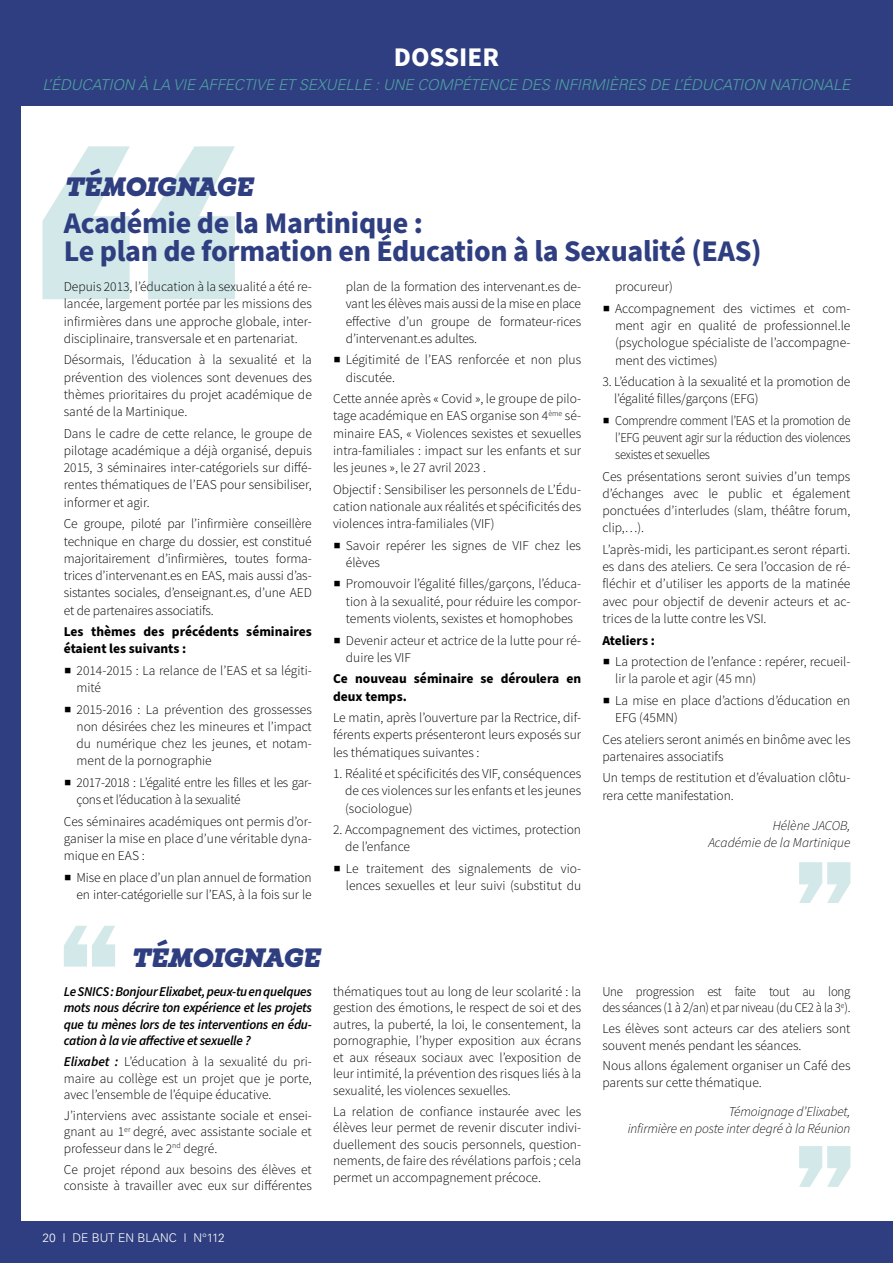
<style>
.page{position:relative;width:893px;height:1263px;background:#2e3e80}
.page>*{position:absolute;margin:0;border:0;box-sizing:border-box;transform-origin:0 0}
.t1{font:700 30px/28.5px "Source Sans Pro";letter-spacing:-.01em;color:#2e3e80}
.t2{font:italic 900 27px "Winden Alt";letter-spacing:-.04em;color:#2e3e80}
.t3{font:700 27px "Source Sans Pro";color:#fff}
.t4{font:italic 300 15px "Univers LT Pro 45";letter-spacing:-.01em;color:#50a1a1}
.t5{font:300 13.5px/17.2px "Source Sans Pro";color:#000;text-align:justify}
.t6{font:italic 600 13.5px/16.5px "Source Sans Pro";letter-spacing:-.02em;color:#000;text-align:justify}
.t7{font:700 13.5px/17.2px "Source Sans Pro";color:#000}
.t8{font:300 13.5px/17.2px "Source Sans Pro";color:#000;text-align:justify;scale:.93 1}
.t9{font:italic 300 13.5px/17.2px "Source Sans Pro";letter-spacing:-.01em;color:#000;text-align:right}
.t10{font:300 13.5px/16.5px "Source Sans Pro";letter-spacing:-.02em;color:#000;scale:.95 1}
.t11{font:300 13.5px/17.2px "Source Sans Pro";letter-spacing:-.02em;color:#000}
.t12{font:300 12px "Univers LT Pro 45";color:#fff}
.s1{font-weight:200}
.s2{font-weight:600;font-style:italic}
</style>
<div class="page">
<div style="left:21px;top:106px;width:872px;height:1114px;background:#fff"></div>
<svg style="left:43px;top:146px;width:192px;height:153px"></svg>
<svg style="left:799px;top:862px;width:51px;height:41px"></svg>
<svg style="left:64px;top:926px;width:51px;height:40px"></svg>
<svg style="left:799px;top:1146px;width:51px;height:41px"></svg>
<h2 class="t3" style="left:394px;top:38px;width:107px">DOSSIER</h2>
<p class="t4" style="left:43px;top:75px;width:809px">L’ÉDUCATION À LA VIE AFFECTIVE ET SEXUELLE : UNE COMPÉTENCE DES INFIRMIÈRES DE L’ÉDUCATION NATIONALE</p>
<h2 class="t2" style="left:64px;top:168px;width:191px">TÉMOIGNAGE</h2>
<h1 class="t1" style="left:64px;top:209px;width:699px">Académie de la Martinique :<br>Le plan de formation en Éducation à la Sexualité (EAS)</h1>
<p class="t5" style="left:64px;top:278px;width:250px">Depuis 2013, l’éducation à la sexualité a été re&shy;lancée, largement portée par les missions des infirmières dans une approche globale, inter&shy;disciplinaire, transversale et en partenariat.</p>
<p class="t5" style="left:64px;top:351px;width:250px">Désormais, l’éducation à la sexualité et la prévention des violences sont devenues des thèmes prioritaires du projet académique de santé de la Martinique.</p>
<p class="t5" style="left:64px;top:425px;width:250px">Dans le cadre de cette relance, le groupe de pilotage académique a déjà organisé, depuis 2015, 3 séminaires inter-catégoriels sur diffé&shy;rentes thématiques de l’EAS pour sensibiliser, informer et agir.</p>
<p class="t5" style="left:64px;top:515px;width:250px">Ce groupe, piloté par l’infirmière conseillère technique en charge du dossier, est constitué majoritairement d’infirmières, toutes forma&shy;trices d’intervenant.es en EAS, mais aussi d’as&shy;sistantes sociales, d’enseignant.es, d’une AED et de partenaires associatifs.</p>
<p class="t7" style="left:64px;top:623px;width:250px">Les thèmes des précédents séminaires étaient les suivants :</p>
<p class="t5" style="left:77px;top:662px;width:237px;text-indent:-13px"><span class="s1">■</span> 2014-2015 : La relance de l’EAS et sa légiti&shy;mité</p>
<p class="t5" style="left:77px;top:700px;width:237px;text-indent:-13px"><span class="s1">■</span> 2015-2016 : La prévention des grossesses non désirées chez les mineures et l’impact du numérique chez les jeunes, et notam&shy;ment de la pornographie</p>
<p class="t11" style="left:77px;top:774px;width:237px;text-indent:-13px"><span class="s1">■</span> 2017-2018 : L’égalité entre les filles et les gar&shy;çons et l’éducation à la sexualité</p>
<p class="t5" style="left:64px;top:812px;width:250px">Ces séminaires académiques ont permis d’or&shy;ganiser la mise en place d’une véritable dyna&shy;mique en EAS :</p>
<p class="t5" style="left:64px;top:868px;width:250px;text-align:right"><span class="s1">■</span> Mise en place d’un plan annuel de formation en inter-catégorielle sur l’EAS, à la fois sur le</p>
<p class="t5" style="left:346px;top:278px;width:237px">plan de la formation des intervenant.es de&shy;vant les élèves mais aussi de la mise en place effective d’un groupe de formateur-rices d’intervenant.es adultes.</p>
<p class="t5" style="left:346px;top:351px;width:237px;text-indent:-13px"><span class="s1">■</span> Légitimité de l’EAS renforcée et non plus discutée.</p>
<p class="t5" style="left:333px;top:390px;width:250px">Cette année après « Covid », le groupe de pilo&shy;tage académique en EAS organise son 4<sup>ème</sup> sé&shy;minaire EAS, « Violences sexistes et sexuelles intra-familiales : impact sur les enfants et sur les jeunes », le 27 avril 2023 .</p>
<p class="t5" style="left:333px;top:481px;width:250px">Objectif : Sensibiliser les personnels de L’Édu&shy;cation nationale aux réalités et spécificités des violences intra-familiales (VIF)</p>
<p class="t5" style="left:346px;top:537px;width:237px;text-indent:-13px"><span class="s1">■</span> Savoir repérer les signes de VIF chez les élèves</p>
<p class="t5" style="left:346px;top:575px;width:237px;text-indent:-13px"><span class="s1">■</span> Promouvoir l’égalité filles/garçons, l’éduca&shy;tion à la sexualité, pour réduire les compor&shy;tements violents, sexistes et homophobes</p>
<p class="t5" style="left:346px;top:631px;width:237px;text-indent:-13px"><span class="s1">■</span> Devenir acteur et actrice de la lutte pour ré&shy;duire les VIF</p>
<p class="t7" style="left:333px;top:670px;width:250px">Ce nouveau séminaire se déroulera en deux temps.</p>
<p class="t5" style="left:333px;top:709px;width:250px">Le matin, après l’ouverture par la Rectrice, dif&shy;férents experts présenteront leurs exposés sur les thématiques suivantes :</p>
<p class="t5" style="left:345px;top:765px;width:237px;text-indent:-12px">1. Réalité et spécificités des VIF, conséquences de ces violences sur les enfants et les jeunes (sociologue)</p>
<p class="t5" style="left:345px;top:821px;width:237px;text-indent:-12px">2. Accompagnement des victimes, protection de l’enfance</p>
<p class="t5" style="left:333px;top:860px;width:250px;text-align:right"><span class="s1">■</span> Le traitement des signalements de vio&shy;lences sexuelles et leur suivi (substitut du</p>
<p class="t5" style="left:615px;top:278px;width:59px">procureur)</p>
<p class="t5" style="left:615px;top:300px;width:237px;text-indent:-13px"><span class="s1">■</span> Accompagnement des victimes et com&shy;ment agir en qualité de professionnel.le (psychologue spécialiste de l’accompagne&shy;ment des victimes)</p>
<p class="t5" style="left:614px;top:373px;width:238px;text-indent:-12px">3. L’éducation à la sexualité et la promotion de l’égalité filles/garçons (EFG)</p>
<p class="t8" style="left:615px;top:412px;width:254px;text-indent:-13px"><span class="s1">■</span> Comprendre comment l’EAS et la promotion de l’EFG peuvent agir sur la réduction des violences sexistes et sexuelles</p>
<p class="t5" style="left:602px;top:468px;width:250px">Ces présentations seront suivies d’un temps d’échanges avec le public et également ponctuées d’interludes (slam, théâtre forum, clip,…).</p>
<p class="t5" style="left:602px;top:541px;width:250px">L’après-midi, les participant.es seront réparti. es dans des ateliers. Ce sera l’occasion de ré&shy;fléchir et d’utiliser les apports de la matinée avec pour objectif de devenir acteurs et ac&shy;trices de la lutte contre les VSI.</p>
<p class="t7" style="left:602px;top:632px;width:54px">Ateliers :</p>
<p class="t5" style="left:615px;top:653px;width:237px;text-indent:-13px"><span class="s1">■</span> La protection de l’enfance : repérer, recueil&shy;lir la parole et agir (45 mn)</p>
<p class="t5" style="left:615px;top:692px;width:237px;text-indent:-13px"><span class="s1">■</span> La mise en place d’actions d’éducation en<br>EFG (45MN)</p>
<p class="t5" style="left:602px;top:730px;width:250px">Ces ateliers seront animés en binôme avec les partenaires associatifs</p>
<p class="t5" style="left:602px;top:769px;width:250px">Un temps de restitution et d’évaluation clôtu&shy;rera cette manifestation.</p>
<p class="t9" style="left:708px;top:817px;width:144px">Hélène JACOB,<br>Académie de la Martinique</p>
<h2 class="t2" style="left:131px;top:939px;width:191px">TÉMOIGNAGE</h2>
<p class="t6" style="left:64px;top:983px;width:250px">Le SNICS : Bonjour Elixabet, peux-tu en quelques mots nous décrire ton expérience et les projets que tu mènes lors de tes interventions en édu&shy;cation à la vie affective et sexuelle ?</p>
<p class="t5" style="left:64px;top:1053px;width:250px;line-height:16.5px"><span class="s2">Elixabet :</span> L’éducation à la sexualité du pri&shy;maire au collège est un projet que je porte, avec l’ensemble de l’équipe éducative.</p>
<p class="t5" style="left:64px;top:1107px;width:250px;line-height:16.5px">J’interviens avec assistante sociale et ensei&shy;gnant au 1<sup>er</sup> degré, avec assistante sociale et professeur dans le 2<sup>nd</sup> degré.</p>
<p class="t5" style="left:64px;top:1161px;width:250px;line-height:16.5px">Ce projet répond aux besoins des élèves et consiste à travailler avec eux sur différentes</p>
<p class="t5" style="left:333px;top:983px;width:250px;line-height:16.5px">thématiques tout au long de leur scolarité : la gestion des émotions, le respect de soi et des autres, la puberté, la loi, le consentement, la pornographie, l’hyper exposition aux écrans et aux réseaux sociaux avec l’exposition de leur intimité, la prévention des risques liés à la sexualité, les violences sexuelles.</p>
<p class="t5" style="left:333px;top:1103px;width:250px;line-height:16.5px">La relation de confiance instaurée avec les élèves leur permet de revenir discuter indivi&shy;duellement des soucis personnels, question&shy;nements, de faire des révélations parfois ; cela permet un accompagnement précoce.</p>
<p class="t12" style="left:43px;top:1229px;width:184px">20 I DE BUT EN BLANC I N°112</p>
<p class="t10" style="left:602px;top:983px;width:263px">Une progression est faite tout au long des séances (1 à 2/an) et par niveau (du CE2 à la 3<sup>e</sup>).</p>
<p class="t5" style="left:602px;top:1020px;width:250px;line-height:16.5px">Les élèves sont acteurs car des ateliers sont souvent menés pendant les séances.</p>
<p class="t5" style="left:602px;top:1057px;width:250px;line-height:16.5px">Nous allons également organiser un Café des parents sur cette thématique.</p>
<p class="t9" style="left:628px;top:1104px;width:224px;line-height:16.5px">Témoignage d’Elixabet,<br>infirmière en poste inter degré à la Réunion</p>
</div>
